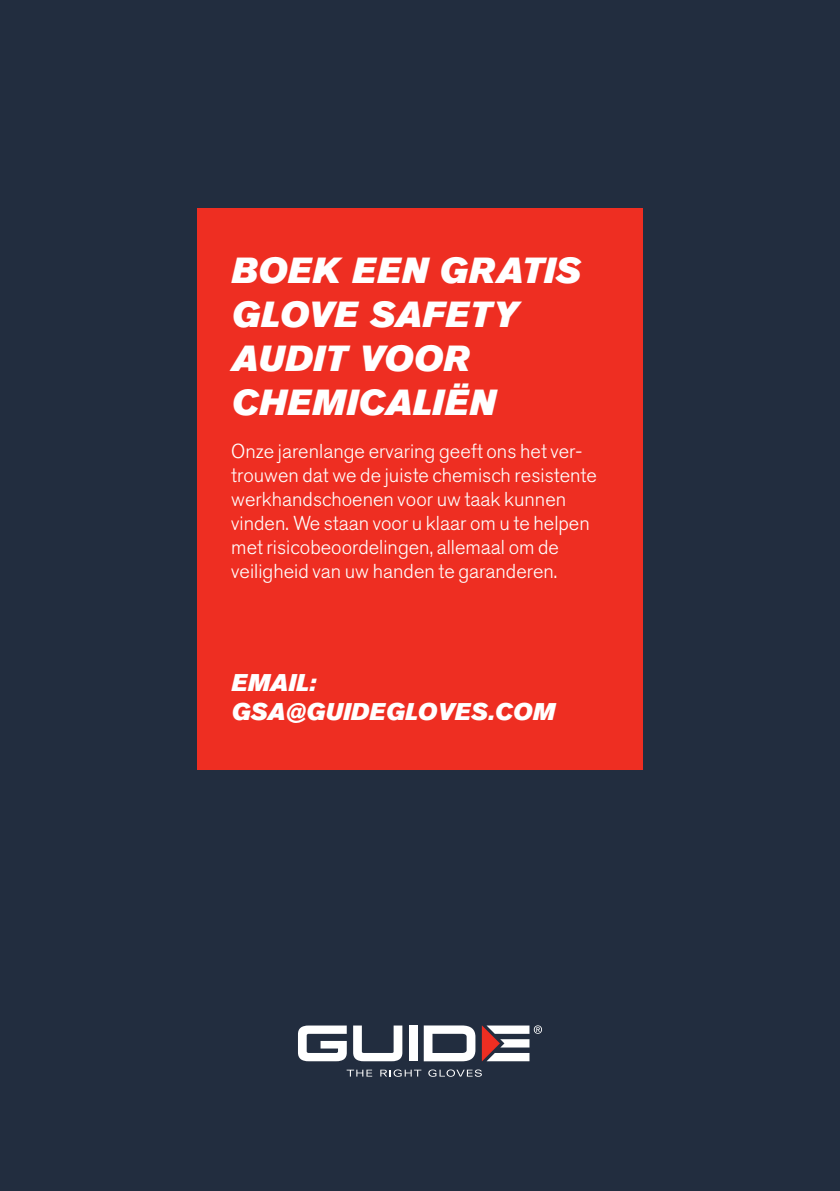
<style>
.page{position:relative;width:840px;height:1191px;background:#fff}
.page>*{position:absolute;margin:0;border:0;box-sizing:border-box;transform-origin:0 0}
.t1{font:italic 36px/44px "Akzidenz Grotesk Pro Super";letter-spacing:.015em;color:#fff}
.t2{font:italic 24px/28.8px "Akzidenz Grotesk Pro Super";letter-spacing:.01em;color:#fff}
.t3{font:300 20px/24px "Akzidenz Grotesk Pro";color:#fff}
</style>
<div class="page">
<div style="left:0;top:0;width:839px;height:1191px;background:#222d3f"></div>
<svg style="left:423px;top:1025px;width:52px;height:36px"></svg>
<svg style="left:353px;top:1025px;width:49px;height:36px"></svg>
<div style="left:408px;top:1025px;width:9px;height:36px;background:#fff"></div>
<svg style="left:481px;top:1025px;width:60px;height:36px"></svg>
<svg style="left:298px;top:1025px;width:48px;height:36px"></svg>
<svg style="left:346px;top:1069px;width:26px;height:7px"></svg>
<svg style="left:380px;top:1069px;width:41px;height:7px"></svg>
<svg style="left:428px;top:1069px;width:53px;height:7px"></svg>
<div style="left:197px;top:208px;width:445px;height:562px;background:#ee2e22"></div>
<div style="left:405px;top:54px;width:29px;height:28px;border:1px solid #ed0277;border-radius:50%"></div>
<h1 class="t1" style="left:231px;top:248px;width:350px">BOEK EEN GRATIS<br>GLOVE SAFETY<br>AUDIT VOOR<br>CHEMICALIËN</h1>
<p class="t3" style="left:231px;top:439px;width:367px">Onze jarenlange ervaring geeft ons het ver&shy;trouwen dat we de juiste chemisch resistente werkhandschoenen voor uw taak kunnen vinden. We staan voor u klaar om u te helpen met risicobeoordelingen, allemaal om de veiligheid van uw handen te garanderen.</p>
<p class="t2" style="left:231px;top:668px;width:325px">EMAIL:<br>GSA@GUIDEGLOVES.COM</p>
</div>
